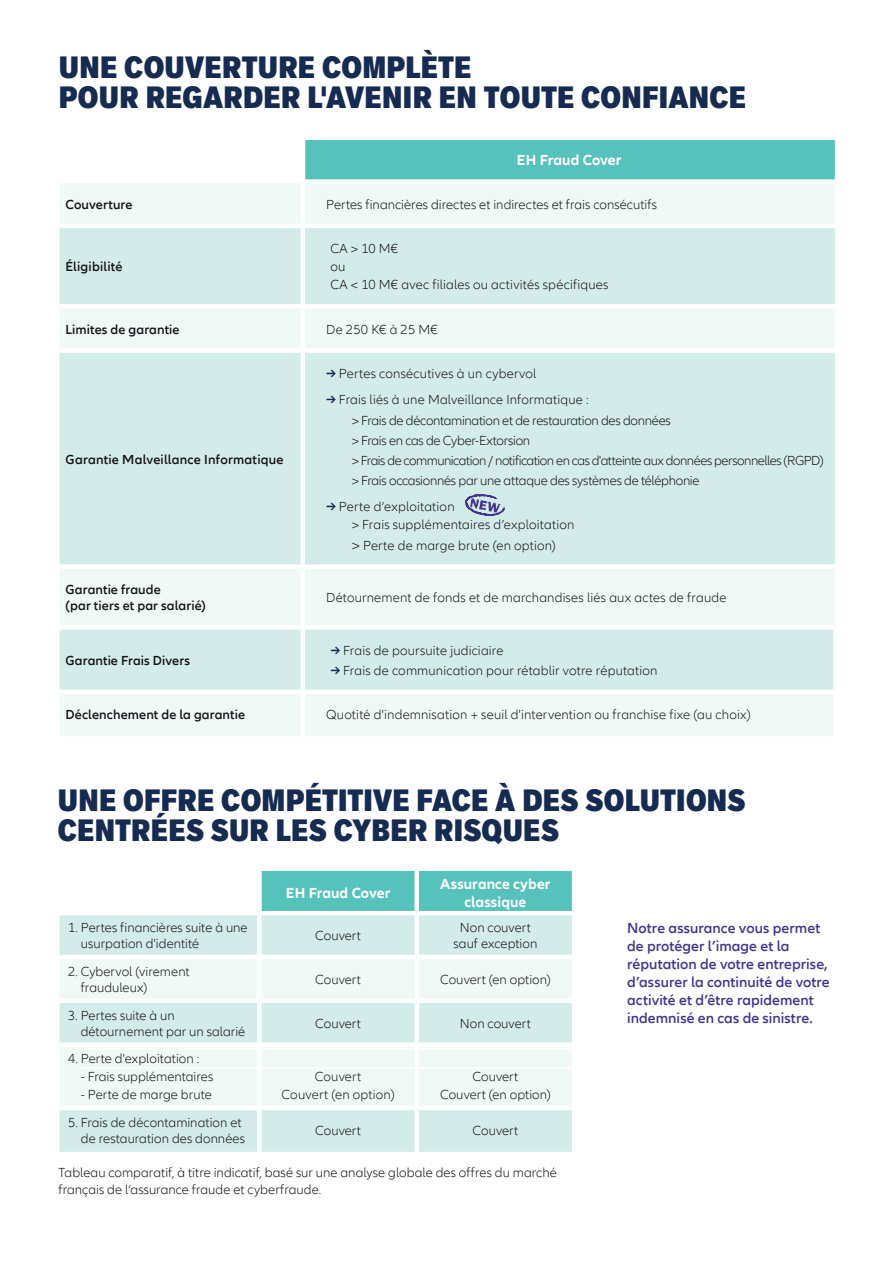
<style>
.page{position:relative;width:893px;height:1263px;background:#fff}
.page>*{position:absolute;margin:0;border:0;box-sizing:border-box;transform-origin:0 0}
.t1{font:900 condensed 30px/30px "Applied Sans Pro";letter-spacing:.01em;color:#162b52}
.t2{font:600 15px/18px "Allianz Neo";letter-spacing:.005em;color:#44358e}
.t3{font:700 15px/18px "Allianz Neo";letter-spacing:.005em;color:#fff;text-align:center}
.t4{font:300 13.5px/16.5px "Allianz Neo";letter-spacing:.005em;color:#171419}
.t5{font:300 13.5px/20.1px "Allianz Neo";letter-spacing:-.025em;color:#171419}
.t6{font:600 13.5px/16.5px "Allianz Neo";letter-spacing:.01em;color:#171419}
.s1{font-weight:600;color:#162b52}
.s2{font-size:15px}
</style>
<div class="page">
<div style="left:303px;top:140px;width:533px;height:42px;background:#55c2bb"></div>
<div style="left:60px;top:183px;width:775px;height:553px;background:#f1f9f7"></div>
<svg style="left:60px;top:228px;width:775px;height:462px;fill:#d3ece9"></svg>
<hr style="left:835px;top:140px;width:1px;height:42px;background:#fff">
<div style="left:300px;top:184px;width:5px;height:40px;background:#fff"></div>
<div style="left:300px;top:179px;width:535px;height:5px;background:#fff"></div>
<hr style="left:303px;top:224px;width:532px;height:4px;background:#fff">
<hr style="left:303px;top:304px;width:532px;height:4px;background:#fff">
<div style="left:300px;top:228px;width:5px;height:76px;background:#fff"></div>
<div style="left:300px;top:308px;width:5px;height:40px;background:#fff"></div>
<div style="left:300px;top:353px;width:5px;height:211px;background:#fff"></div>
<div style="left:300px;top:569px;width:5px;height:56px;background:#fff"></div>
<div style="left:303px;top:348px;width:532px;height:5px;background:#fff"></div>
<div style="left:303px;top:564px;width:532px;height:5px;background:#fff"></div>
<div style="left:300px;top:630px;width:5px;height:60px;background:#fff"></div>
<div style="left:833px;top:630px;width:5px;height:60px;background:#fff"></div>
<div style="left:300px;top:694px;width:5px;height:42px;background:#fff"></div>
<div style="left:833px;top:694px;width:5px;height:42px;background:#fff"></div>
<hr style="left:60px;top:224px;width:243px;height:4px;background:#fff">
<hr style="left:60px;top:304px;width:243px;height:4px;background:#fff">
<div style="left:60px;top:348px;width:243px;height:5px;background:#fff"></div>
<div style="left:60px;top:564px;width:243px;height:5px;background:#fff"></div>
<div style="left:60px;top:625px;width:243px;height:5px;background:#fff"></div>
<div style="left:303px;top:625px;width:535px;height:5px;background:#fff"></div>
<hr style="left:60px;top:690px;width:243px;height:4px;background:#fff">
<hr style="left:303px;top:690px;width:535px;height:4px;background:#fff">
<div style="left:295px;top:139px;width:10px;height:42px;border:2px solid #fff"></div>
<svg style="left:453px;top:491px;width:56px;height:27px;background:#b2c2d4"></svg>
<div style="left:262px;top:871px;width:310px;height:40px;background:#55c2bb"></div>
<div style="left:60px;top:915px;width:512px;height:237px;background:#d3ece9"></div>
<svg style="left:60px;top:959px;width:512px;height:147px;fill:#f1f9f7"></svg>
<div style="left:414px;top:871px;width:5px;height:40px;background:#fff"></div>
<div style="left:257px;top:915px;width:5px;height:40px;background:#fff"></div>
<div style="left:414px;top:915px;width:5px;height:40px;background:#fff"></div>
<div style="left:257px;top:959px;width:5px;height:39px;background:#fff"></div>
<div style="left:414px;top:959px;width:5px;height:39px;background:#fff"></div>
<div style="left:257px;top:1003px;width:5px;height:39px;background:#fff"></div>
<div style="left:414px;top:1003px;width:5px;height:39px;background:#fff"></div>
<div style="left:257px;top:1047px;width:5px;height:59px;background:#fff"></div>
<div style="left:414px;top:1047px;width:5px;height:59px;background:#fff"></div>
<div style="left:257px;top:1110px;width:5px;height:42px;background:#fff"></div>
<div style="left:414px;top:1110px;width:5px;height:42px;background:#fff"></div>
<hr style="left:60px;top:955px;width:199px;height:4px;background:#fff">
<hr style="left:259px;top:955px;width:158px;height:4px;background:#fff">
<hr style="left:417px;top:955px;width:159px;height:4px;background:#fff">
<div style="left:60px;top:998px;width:199px;height:5px;background:#fff"></div>
<div style="left:259px;top:998px;width:158px;height:5px;background:#fff"></div>
<div style="left:417px;top:998px;width:159px;height:5px;background:#fff"></div>
<div style="left:60px;top:1042px;width:199px;height:5px;background:#fff"></div>
<div style="left:259px;top:1042px;width:158px;height:5px;background:#fff"></div>
<div style="left:417px;top:1042px;width:159px;height:5px;background:#fff"></div>
<hr style="left:60px;top:1106px;width:199px;height:4px;background:#fff">
<hr style="left:259px;top:1106px;width:158px;height:4px;background:#fff">
<hr style="left:417px;top:1106px;width:159px;height:4px;background:#fff">
<hr style="left:79px;top:1067px;width:492px;height:1px;background:#fff">
<hr style="left:79px;top:1048px;width:492px;height:2px;background:#fff">
<h1 class="t1" style="left:59px;top:52px;width:689px">UNE COUVERTURE COMPLÈTE<br>POUR REGARDER L'AVENIR EN TOUTE CONFIANCE</h1>
<p class="t3" style="left:517px;top:151px;width:106px">EH Fraud Cover</p>
<p class="t6" style="left:66px;top:196px;width:69px">Couverture</p>
<p class="t4" style="left:326px;top:197px;width:333px">Pertes financières directes et indirectes et frais consécutifs</p>
<p class="t6" style="left:66px;top:259px;width:59px">Éligibilité</p>
<p class="t4" style="left:330px;top:240px;width:280px;line-height:18px">CA &gt; 10 M€<br>ou<br>CA &lt; 10 M€ avec filiales ou activités spécifiques</p>
<p class="t6" style="left:66px;top:321px;width:116px">Limites de garantie</p>
<p class="t4" style="left:326px;top:321px;width:113px">De 250 K€ à 25 M€</p>
<p class="t6" style="left:66px;top:451px;width:220px">Garantie Malveillance Informatique</p>
<p class="t4" style="left:326px;top:366px;width:212px"><span class="s1">→</span> Pertes consécutives à un cybervol</p>
<p class="t5" style="left:352px;top:390px;width:473px;text-indent:-26px"><span class="s1">→</span> Frais liés à une Malveillance Informatique :<br>&gt; Frais de décontamination et de restauration des données<br>&gt; Frais en cas de Cyber-Extorsion<br>&gt; Frais de communication / notification en cas d'atteinte aux données personnelles (RGPD) &gt; Frais occasionnés par une attaque des systèmes de téléphonie</p>
<p class="t4" style="left:352px;top:498px;width:224px;line-height:18px;text-indent:-26px"><span class="s1">→</span> Perte d’exploitation<br>&gt; Frais supplémentaires d’exploitation</p>
<p class="t4" style="left:352px;top:537px;width:206px"><span class="s2">&gt;</span> Perte de marge brute (en option)</p>
<p class="t6" style="left:66px;top:581px;width:142px">Garantie fraude<br>(par tiers et par salarié)</p>
<p class="t4" style="left:326px;top:590px;width:402px">Détournement de fonds et de marchandises liés aux actes de fraude</p>
<p class="t6" style="left:66px;top:652px;width:126px">Garantie Frais Divers</p>
<p class="t4" style="left:330px;top:642px;width:175px"><span class="s1">→</span> Frais de poursuite judiciaire</p>
<p class="t4" style="left:330px;top:662px;width:329px"><span class="s1">→</span> Frais de communication pour rétablir votre réputation</p>
<p class="t6" style="left:66px;top:707px;width:181px">Déclenchement de la garantie</p>
<p class="t4" style="left:326px;top:707px;width:426px">Quotité d'indemnisation + seuil d'intervention ou franchise fixe (au choix)</p>
<h1 class="t1" style="left:58px;top:784px;width:689px">UNE OFFRE COMPÉTITIVE FACE À DES SOLUTIONS<br>CENTRÉES SUR LES CYBER RISQUES</h1>
<p class="t3" style="left:286px;top:884px;width:106px">EH Fraud Cover</p>
<p class="t3" style="left:440px;top:875px;width:112px">Assurance cyber classique</p>
<p class="t4" style="left:81px;top:920px;width:168px;text-indent:-13px">1. Pertes financières suite à une usurpation d'identité</p>
<p class="t4" style="left:315px;top:928px;width:47px">Couvert</p>
<p class="t4" style="left:453px;top:920px;width:85px;text-align:center">Non couvert sauf exception</p>
<p class="t4" style="left:81px;top:963px;width:110px;text-indent:-13px">2. Cybervol (virement frauduleux)</p>
<p class="t4" style="left:315px;top:972px;width:47px">Couvert</p>
<p class="t4" style="left:440px;top:972px;width:112px">Couvert (en option)</p>
<p class="t4" style="left:81px;top:1007px;width:166px;text-indent:-13px">3. Pertes suite à un détournement par un salarié</p>
<p class="t4" style="left:315px;top:1015px;width:47px">Couvert</p>
<p class="t4" style="left:460px;top:1015px;width:73px">Non couvert</p>
<p class="t4" style="left:68px;top:1051px;width:133px">4. Perte d'exploitation :</p>
<p class="t4" style="left:81px;top:1069px;width:134px">- Frais supplémentaires</p>
<p class="t4" style="left:81px;top:1087px;width:132px">- Perte de marge brute</p>
<p class="t4" style="left:282px;top:1068px;width:115px;line-height:18px;text-align:center">Couvert<br>Couvert (en option)</p>
<p class="t4" style="left:440px;top:1068px;width:112px;line-height:18px;text-align:center">Couvert<br>Couvert (en option)</p>
<p class="t4" style="left:68px;top:1114px;width:179px;text-align:right">5. Frais de décontamination et de restauration des données</p>
<p class="t4" style="left:315px;top:1123px;width:47px">Couvert</p>
<p class="t4" style="left:472px;top:1123px;width:47px">Couvert</p>
<p class="t4" style="left:59px;top:1165px;width:500px">Tableau comparatif, à titre indicatif, basé sur une analyse globale des offres du marché français de l’assurance fraude et cyberfraude.</p>
<p class="t2" style="left:627px;top:919px;width:204px">Notre assurance vous permet de protéger l’image et la réputation de votre entreprise, d’assurer la continuité de votre activité et d’être rapidement indemnisé en cas de sinistre.</p>
</div>
